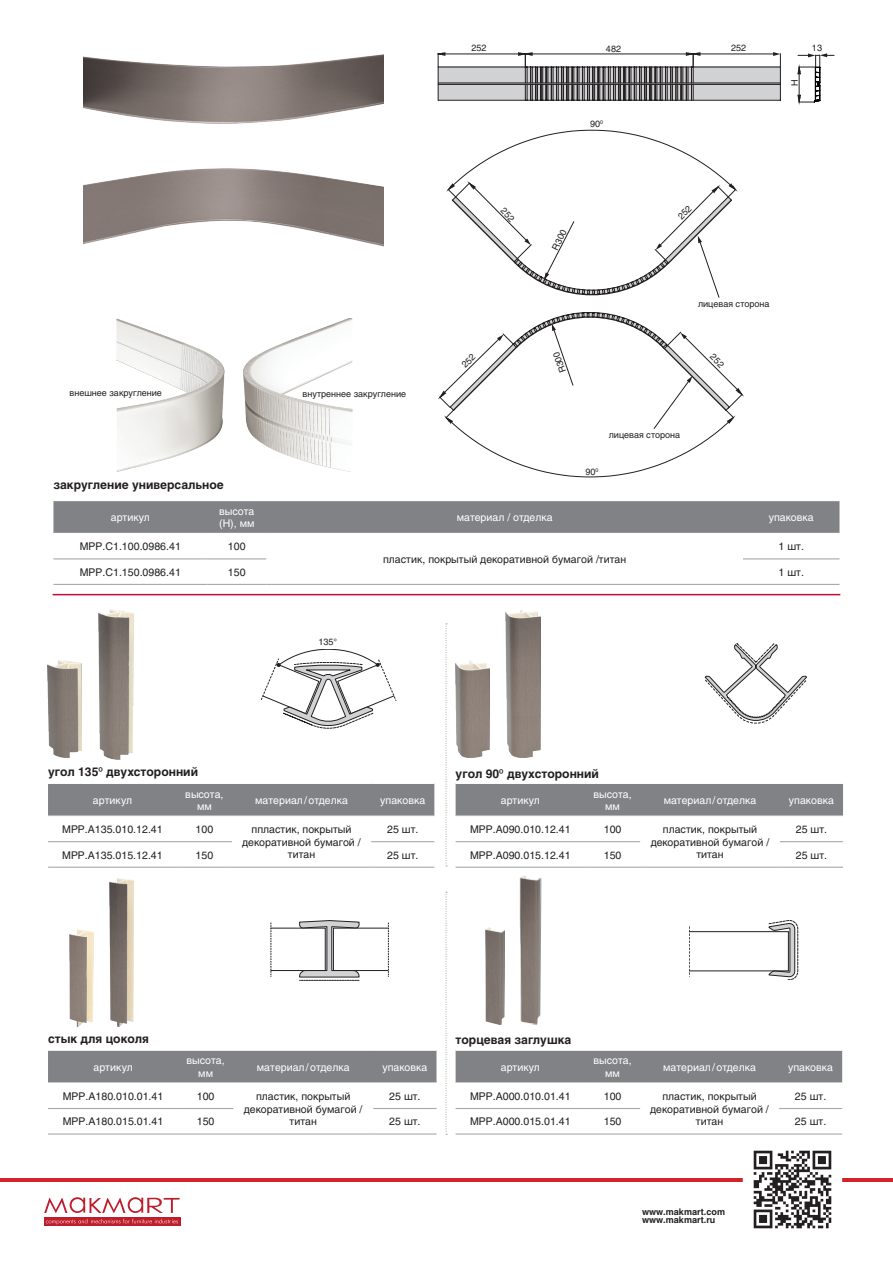
<style>
.page{position:relative;width:893px;height:1263px;background:#fff}
.page>*{position:absolute;margin:0;border:0;box-sizing:border-box;transform-origin:0 0}
.артикулы{font:700 12px "Helios";color:#231f20}
.t1{font:10.5px/12.6px "Helios";color:#231f20;text-align:center}
.t2{font:10.5px/12.6px "Helios";color:#fff;text-align:center}
.схемы{font:9px "Helios";color:#231f20}
.t3{font:700 9px/8.6px "Helios";color:#231f20}
.s1{font-family:"Arial";font-weight:400}
</style>
<div class="page">
<hr style="left:0;top:1178px;width:893px;height:3px;background:#d1232a">
<img style="left:746px;top:1150px;width:93px;height:79px">
<div style="left:44px;top:1217px;width:136px;height:9px;background:#be1d2c"></div>
<svg style="left:46px;top:1219px;width:132px;height:5px"></svg>
<svg style="left:44px;top:1197px;width:136px;height:16px"></svg>
<img style="left:84px;top:54px;width:299px;height:70px">
<div style="left:53px;top:501px;width:786px;height:32px;background:#808285"></div>
<hr style="left:53px;top:558px;width:154px;height:1px;background:#a8a9ad">
<hr style="left:207px;top:558px;width:59px;height:1px;background:#a8a9ad">
<hr style="left:743px;top:558px;width:96px;height:1px;background:#a8a9ad">
<hr style="left:53px;top:584px;width:154px;height:1px;background:#a8a9ad">
<hr style="left:743px;top:584px;width:96px;height:1px;background:#a8a9ad">
<hr style="left:207px;top:584px;width:59px;height:1px;background:#a8a9ad">
<hr style="left:266px;top:584px;width:477px;height:1px;background:#a8a9ad">
<hr style="left:53px;top:594px;width:787px;height:1px;background:#c40c37">
<img style="left:116px;top:319px;width:109px;height:152px">
<img style="left:243px;top:319px;width:109px;height:152px">
<hr style="left:699px;top:54px;width:75px;height:1px;background:#231f20">
<svg style="left:773px;top:52px;width:8px;height:15px"></svg>
<svg style="left:743px;top:82px;width:38px;height:315px"></svg>
<svg style="left:797px;top:53px;width:37px;height:50px"></svg>
<img style="left:84px;top:168px;width:299px;height:79px">
<svg style="left:768px;top:920px;width:30px;height:60px"></svg>
<div style="left:689px;top:931px;width:99px;height:40px;border:1px solid #231f20"></div>
<svg style="left:689px;top:926px;width:1px;height:51px"></svg>
<svg style="left:271px;top:920px;width:118px;height:61px"></svg>
<svg style="left:445px;top:623px;width:2px;height:243px"></svg>
<svg style="left:445px;top:892px;width:2px;height:243px"></svg>
<div style="left:48px;top:784px;width:386px;height:31px;background:#808285"></div>
<hr style="left:48px;top:841px;width:129px;height:1px;background:#a8a9ad">
<hr style="left:177px;top:841px;width:55px;height:1px;background:#a8a9ad">
<hr style="left:371px;top:841px;width:63px;height:1px;background:#a8a9ad">
<hr style="left:48px;top:867px;width:129px;height:1px;background:#a8a9ad">
<hr style="left:177px;top:867px;width:55px;height:1px;background:#a8a9ad">
<hr style="left:371px;top:867px;width:63px;height:1px;background:#a8a9ad">
<hr style="left:232px;top:867px;width:139px;height:1px;background:#a8a9ad">
<div style="left:48px;top:1051px;width:388px;height:31px;background:#808285"></div>
<hr style="left:48px;top:1108px;width:130px;height:1px;background:#a8a9ad">
<hr style="left:178px;top:1108px;width:55px;height:1px;background:#a8a9ad">
<hr style="left:373px;top:1108px;width:63px;height:1px;background:#a8a9ad">
<hr style="left:48px;top:1133px;width:130px;height:1px;background:#a8a9ad">
<hr style="left:178px;top:1133px;width:55px;height:1px;background:#a8a9ad">
<hr style="left:373px;top:1133px;width:63px;height:1px;background:#a8a9ad">
<hr style="left:233px;top:1133px;width:140px;height:1px;background:#a8a9ad">
<div style="left:456px;top:784px;width:387px;height:31px;background:#808285"></div>
<hr style="left:456px;top:841px;width:129px;height:1px;background:#a8a9ad">
<hr style="left:585px;top:841px;width:55px;height:1px;background:#a8a9ad">
<hr style="left:780px;top:841px;width:63px;height:1px;background:#a8a9ad">
<hr style="left:456px;top:867px;width:129px;height:1px;background:#a8a9ad">
<hr style="left:585px;top:867px;width:55px;height:1px;background:#a8a9ad">
<hr style="left:780px;top:867px;width:63px;height:1px;background:#a8a9ad">
<hr style="left:640px;top:867px;width:140px;height:1px;background:#a8a9ad">
<div style="left:456px;top:1051px;width:386px;height:31px;background:#808285"></div>
<hr style="left:456px;top:1108px;width:129px;height:1px;background:#a8a9ad">
<hr style="left:585px;top:1108px;width:55px;height:1px;background:#a8a9ad">
<hr style="left:779px;top:1108px;width:63px;height:1px;background:#a8a9ad">
<hr style="left:456px;top:1133px;width:129px;height:1px;background:#a8a9ad">
<hr style="left:585px;top:1133px;width:55px;height:1px;background:#a8a9ad">
<hr style="left:779px;top:1133px;width:63px;height:1px;background:#a8a9ad">
<hr style="left:640px;top:1133px;width:139px;height:1px;background:#a8a9ad">
<img style="left:48px;top:660px;width:33px;height:98px">
<img style="left:456px;top:660px;width:34px;height:98px">
<img style="left:70px;top:929px;width:24px;height:98px">
<img style="left:99px;top:609px;width:34px;height:150px">
<img style="left:505px;top:610px;width:36px;height:148px">
<img style="left:109px;top:878px;width:25px;height:149px">
<img style="left:485px;top:927px;width:19px;height:97px">
<img style="left:520px;top:876px;width:21px;height:148px">
<svg style="left:261px;top:649px;width:135px;height:79px"></svg>
<svg style="left:705px;top:643px;width:102px;height:80px"></svg>
<svg style="left:438px;top:52px;width:305px;height:425px"></svg>
<p class="схемы" style="left:471px;top:43px;width:17px">252</p>
<p class="схемы" style="left:606px;top:44px;width:17px">482</p>
<p class="схемы" style="left:731px;top:43px;width:17px">252</p>
<p class="схемы" style="left:812px;top:43px;width:12px">13</p>
<p class="схемы" style="left:789px;top:86px;width:8px;rotate:-90deg">H</p>
<p class="схемы" style="left:70px;top:387px;width:94px">внешнее закругление</p>
<p class="схемы" style="left:302px;top:388px;width:105px">внутреннее закругление</p>
<p class="схемы" style="left:590px;top:119px;width:15px">90<sup>0</sup></p>
<p class="схемы" style="left:550px;top:247px;width:23px;rotate:-64deg">R300</p>
<p class="схемы" style="left:558px;top:374px;width:23px;rotate:-110deg">R300</p>
<p class="схемы" style="left:698px;top:298px;width:73px">лицевая сторона</p>
<p class="схемы" style="left:609px;top:430px;width:73px">лицевая сторона</p>
<p class="схемы" style="left:585px;top:466px;width:15px">90<sup>0</sup></p>
<p class="артикулы" style="left:53px;top:478px;width:172px">закругление универсальное</p>
<p class="t2" style="left:111px;top:511px;width:41px">артикул</p>
<p class="t2" style="left:219px;top:505px;width:37px;text-align:left">высота (H), мм</p>
<p class="t2" style="left:457px;top:511px;width:97px">материал / отделка</p>
<p class="t2" style="left:769px;top:511px;width:46px">упаковка</p>
<p class="t1" style="left:80px;top:540px;width:103px">MPP.C1.100.0986.41</p>
<p class="t1" style="left:228px;top:540px;width:19px">100</p>
<p class="t1" style="left:383px;top:553px;width:245px">пластик, покрытый декоративной бумагой /титан</p>
<p class="t1" style="left:778px;top:540px;width:27px">1 шт.</p>
<p class="t1" style="left:80px;top:566px;width:103px">MPP.C1.150.0986.41</p>
<p class="t1" style="left:228px;top:566px;width:19px">150</p>
<p class="t1" style="left:778px;top:566px;width:27px">1 шт.</p>
<p class="схемы" style="left:318px;top:637px;width:20px">135°</p>
<p class="артикулы" style="left:48px;top:765px;width:152px">угол 135<span class="s1">º</span> двухсторонний</p>
<p class="артикулы" style="left:456px;top:766px;width:145px">угол 90<span class="s1">º</span> двухсторонний</p>
<p class="t2" style="left:93px;top:794px;width:41px">артикул</p>
<p class="t2" style="left:185px;top:787px;width:40px">высота, мм</p>
<p class="t2" style="left:255px;top:794px;width:94px">материал/отделка</p>
<p class="t2" style="left:380px;top:794px;width:46px">упаковка</p>
<p class="t1" style="left:62px;top:823px;width:102px">MPP.A135.010.12.41</p>
<p class="t1" style="left:196px;top:823px;width:19px">100</p>
<p class="t1" style="left:242px;top:823px;width:120px">ппластик, покрытый декоративной бумагой / титан</p>
<p class="t1" style="left:387px;top:823px;width:33px">25 шт.</p>
<p class="t1" style="left:62px;top:848px;width:102px">MPP.A135.015.12.41</p>
<p class="t1" style="left:196px;top:848px;width:19px">150</p>
<p class="t1" style="left:387px;top:848px;width:33px">25 шт.</p>
<p class="t2" style="left:501px;top:794px;width:41px">артикул</p>
<p class="t2" style="left:593px;top:787px;width:40px">высота, мм</p>
<p class="t2" style="left:664px;top:794px;width:94px">материал/отделка</p>
<p class="t2" style="left:789px;top:794px;width:46px">упаковка</p>
<p class="t1" style="left:470px;top:823px;width:102px">MPP.A090.010.12.41</p>
<p class="t1" style="left:604px;top:823px;width:19px">100</p>
<p class="t1" style="left:651px;top:823px;width:120px">пластик, покрытый декоративной бумагой / титан</p>
<p class="t1" style="left:796px;top:823px;width:33px">25 шт.</p>
<p class="t1" style="left:470px;top:848px;width:102px">MPP.A090.015.12.41</p>
<p class="t1" style="left:604px;top:848px;width:19px">150</p>
<p class="t1" style="left:796px;top:848px;width:33px">25 шт.</p>
<p class="артикулы" style="left:48px;top:1032px;width:102px">стык для цоколя</p>
<p class="артикулы" style="left:456px;top:1033px;width:117px">торцевая заглушка</p>
<p class="t2" style="left:94px;top:1060px;width:41px">артикул</p>
<p class="t2" style="left:187px;top:1054px;width:40px">высота, мм</p>
<p class="t2" style="left:257px;top:1060px;width:94px">материал/отделка</p>
<p class="t2" style="left:382px;top:1060px;width:46px">упаковка</p>
<p class="t1" style="left:63px;top:1090px;width:102px">MPP.A180.010.01.41</p>
<p class="t1" style="left:197px;top:1090px;width:19px">100</p>
<p class="t1" style="left:244px;top:1090px;width:120px">пластик, покрытый декоративной бумагой / титан</p>
<p class="t1" style="left:389px;top:1090px;width:33px">25 шт.</p>
<p class="t1" style="left:63px;top:1115px;width:102px">MPP.A180.015.01.41</p>
<p class="t1" style="left:197px;top:1115px;width:19px">150</p>
<p class="t1" style="left:389px;top:1115px;width:33px">25 шт.</p>
<p class="t2" style="left:501px;top:1060px;width:41px">артикул</p>
<p class="t2" style="left:593px;top:1054px;width:40px">высота, мм</p>
<p class="t2" style="left:663px;top:1060px;width:94px">материал/отделка</p>
<p class="t2" style="left:788px;top:1060px;width:46px">упаковка</p>
<p class="t1" style="left:470px;top:1090px;width:102px">MPP.A000.010.01.41</p>
<p class="t1" style="left:604px;top:1090px;width:19px">100</p>
<p class="t1" style="left:650px;top:1090px;width:120px">пластик, покрытый декоративной бумагой / титан</p>
<p class="t1" style="left:795px;top:1090px;width:33px">25 шт.</p>
<p class="t1" style="left:470px;top:1115px;width:102px">MPP.A000.015.01.41</p>
<p class="t1" style="left:604px;top:1115px;width:19px">150</p>
<p class="t1" style="left:795px;top:1115px;width:33px">25 шт.</p>
<p class="t3" style="left:642px;top:1207px;width:84px">www.makmart.com www.makmart.ru</p>
</div>
